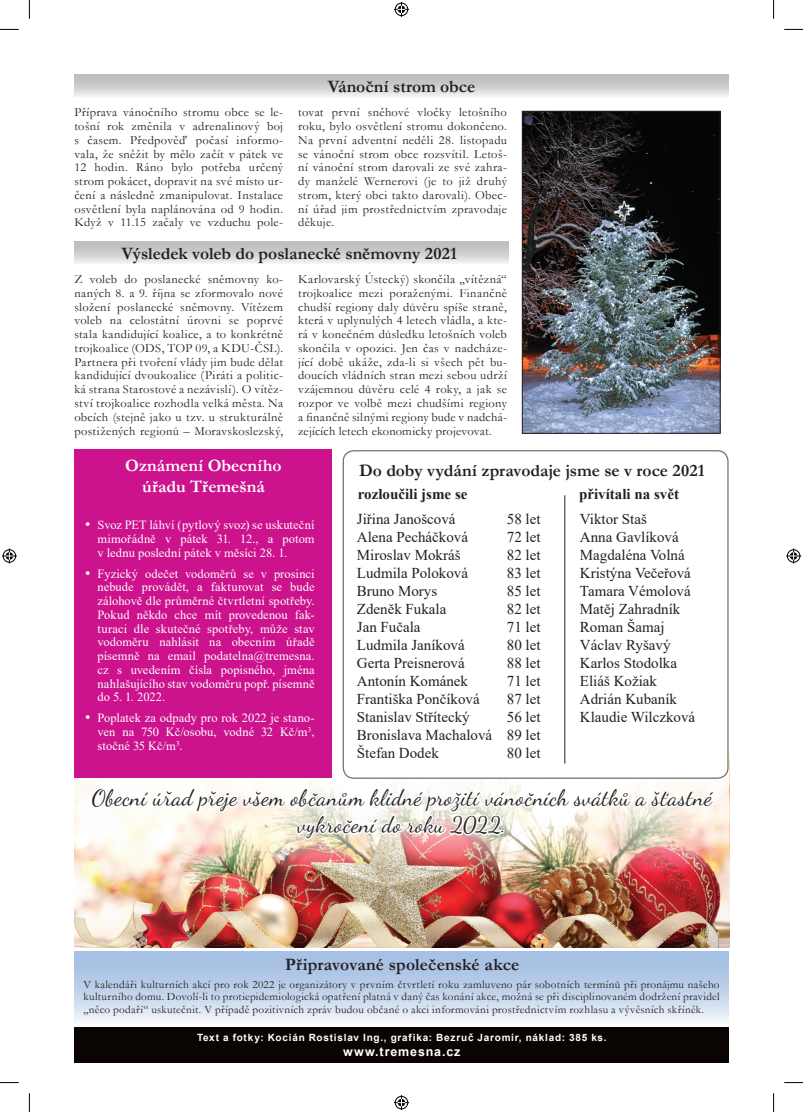
<style>
.page{position:relative;width:803px;height:1112px;background:#fff}
.page>*{position:absolute;margin:0;border:0;box-sizing:border-box;transform-origin:0 0}
.t1{font:22.5px/27px "Dancing Script";letter-spacing:.02em;color:#231f20;text-align:center}
.t2{font:700 17.5px "Garamond";color:#231f20}
.t3{font:700 17.5px/21px "Garamond";color:#fff;text-align:center}
.t4{font:15px/18px "Times New Roman";color:#231f20}
.t5{font:700 15px "Times New Roman";color:#231f20}
.t6{font:12.5px/13.8px "Garamond";letter-spacing:.025em;color:#231f20;text-align:justify}
.t7{font:12.5px/13.8px "Times New Roman";letter-spacing:.005em;color:#fff;text-align:justify}
.t8{font:700 12.5px "Arial";letter-spacing:.07em;color:#fff}
.t9{font:11.25px/12.5px "Garamond";letter-spacing:.025em;color:#231f20;text-align:justify}
.t10{font:700 10px "Arial";letter-spacing:.075em;color:#fff}
.s1{font-size:15px}
</style>
<div class="page">
<div style="left:75px;top:1026px;width:654px;height:36px;background:#0a0403"></div>
<img style="left:524px;top:113px;width:194px;height:318px">
<div style="left:522px;top:111px;width:198px;height:322px;border:1px solid #231f20"></div>
<img style="left:74px;top:752px;width:655px;height:195px">
<img style="left:74px;top:744px;width:654px;height:128px">
<div style="left:343px;top:450px;width:385px;height:328px;background:#fff;border-radius:11px"></div>
<div style="left:343px;top:450px;width:385px;height:328px;border:1px solid #6f7073;border-radius:11px"></div>
<div style="left:74px;top:951px;width:654px;height:73px;background:linear-gradient(to bottom,#98b6df,#ebf1f9)"></div>
<hr style="left:564px;top:495px;width:1px;height:268px;background:#231f20">
<div style="left:74px;top:449px;width:258px;height:328px;background:#cc128c"></div>
<div style="left:74px;top:74px;width:654px;height:24px;background:linear-gradient(to bottom,#b1b2b5,#eee)"></div>
<svg style="left:74px;top:241px;width:435px;height:22px;background:#cecfd0"></svg>
<svg style="left:89px;top:785px;width:627px;height:62px"></svg>
<svg style="left:0;top:29px;width:19px;height:1px"></svg>
<svg style="left:784px;top:29px;width:19px;height:1px"></svg>
<svg style="left:0;top:1082px;width:19px;height:1px"></svg>
<svg style="left:784px;top:1082px;width:19px;height:1px"></svg>
<svg style="left:29px;top:0;width:1px;height:19px"></svg>
<svg style="left:29px;top:1093px;width:1px;height:18px"></svg>
<svg style="left:773px;top:0;width:1px;height:19px"></svg>
<svg style="left:773px;top:1093px;width:1px;height:18px"></svg>
<svg style="left:394px;top:2px;width:15px;height:15px"></svg>
<svg style="left:394px;top:1095px;width:15px;height:14px"></svg>
<svg style="left:2px;top:548px;width:15px;height:15px"></svg>
<svg style="left:786px;top:548px;width:15px;height:15px"></svg>
<h2 class="t2" style="left:328px;top:75px;width:149px">Vánoční strom obce</h2>
<p class="t6" style="left:74px;top:105px;width:210px">Příprava vánočního stromu obce se le&shy;tošní rok změnila v adrenalinový boj s časem. Předpověď počasí informo&shy;vala, že sněžit by mělo začít v pátek ve 12 hodin. Ráno bylo potřeba určený strom pokácet, dopravit na své místo ur&shy;čení a následně zmanipulovat. Instalace osvětlení byla naplánována od 9 hodin.<br>Když v 11.15 začaly ve vzduchu pole-</p>
<p class="t6" style="left:298px;top:105px;width:210px">tovat první sněhové vločky letošního roku, bylo osvětlení stromu dokončeno.<br>Na první adventní neděli 28. listopadu se vánoční strom obce rozsvítil. Letoš&shy;ní vánoční strom darovali ze své zahra&shy;dy manželé Wernerovi (je to již druhý strom, který obci takto darovali). Obec&shy;ní úřad jim prostřednictvím zpravodaje děkuje.</p>
<h2 class="t2" style="left:122px;top:241px;width:337px">Výsledek voleb do poslanecké sněmovny 2021</h2>
<p class="t6" style="left:74px;top:272px;width:210px">Z voleb do poslanecké sněmovny ko&shy;naných 8. a 9. října se zformovalo nové složení poslanecké sněmovny. Vítězem voleb na celostátní úrovni se poprvé stala kandidující koalice, a to konkrétně trojkoalice (ODS, TOP 09, a KDU-ČSL).<br>Partnera při tvoření vlády jim bude dělat kandidující dvoukoalice (Piráti a politic&shy;ká strana Starostové a nezávislí). O vítěz&shy;ství trojkoalice rozhodla velká města. Na obcích (stejně jako u tzv. u strukturálně postižených regionů – Moravskoslezský,</p>
<p class="t6" style="left:298px;top:272px;width:210px">Karlovarský Ústecký) skončila „vítězná“ trojkoalice mezi poraženými. Finančně chudší regiony daly důvěru spíše straně, která v uplynulých 4 letech vládla, a kte&shy;rá v konečném důsledku letošních voleb skončila v opozici. Jen čas v nadcháze&shy;jící době ukáže, zda-li si všech pět bu&shy;doucích vládních stran mezi sebou udrží vzájemnou důvěru celé 4 roky, a jak se rozpor ve volbě mezi chudšími regiony a finančně silnými regiony bude v nadchá&shy;zejících letech ekonomicky projevovat.</p>
<h2 class="t3" style="left:125px;top:455px;width:158px">Oznámení Obecního úřadu Třemešná</h2>
<h2 class="t2" style="left:359px;top:458px;width:347px">Do doby vydání zpravodaje jsme se v roce 2021</h2>
<p class="t5" style="left:358px;top:483px;width:111px">rozloučili jsme se</p>
<p class="t5" style="left:579px;top:483px;width:102px">přivítali na svět</p>
<p class="t4" style="left:357px;top:509px;width:100px">Jiřina Janošcová</p>
<p class="t4" style="left:507px;top:509px;width:35px">58 let</p>
<p class="t4" style="left:357px;top:527px;width:113px">Alena Pecháčková</p>
<p class="t4" style="left:507px;top:527px;width:35px">72 let</p>
<p class="t4" style="left:357px;top:545px;width:105px">Miroslav Mokráš</p>
<p class="t4" style="left:507px;top:545px;width:35px">82 let</p>
<p class="t4" style="left:357px;top:563px;width:113px">Ludmila Poloková</p>
<p class="t4" style="left:507px;top:563px;width:35px">83 let</p>
<p class="t4" style="left:357px;top:581px;width:82px">Bruno Morys</p>
<p class="t4" style="left:507px;top:581px;width:35px">85 let</p>
<p class="t4" style="left:357px;top:599px;width:91px">Zdeněk Fukala</p>
<p class="t4" style="left:507px;top:599px;width:35px">82 let</p>
<p class="t4" style="left:357px;top:617px;width:65px">Jan Fučala</p>
<p class="t4" style="left:507px;top:617px;width:35px">71 let</p>
<p class="t4" style="left:357px;top:635px;width:109px">Ludmila Janíková</p>
<p class="t4" style="left:507px;top:635px;width:35px">80 let</p>
<p class="t4" style="left:357px;top:653px;width:109px">Gerta Preisnerová</p>
<p class="t4" style="left:507px;top:653px;width:35px">88 let</p>
<p class="t4" style="left:357px;top:671px;width:113px">Antonín Kománek</p>
<p class="t4" style="left:507px;top:671px;width:35px">71 let</p>
<p class="t4" style="left:357px;top:689px;width:124px">Františka Pončíková</p>
<p class="t4" style="left:507px;top:689px;width:35px">87 let</p>
<p class="t4" style="left:357px;top:707px;width:114px">Stanislav Střítecký</p>
<p class="t4" style="left:580px;top:509px;width:117px">Viktor Staš<br>Anna Gavlíková<br>Magdaléna Volná<br>Kristýna Večeřová<br>Tamara Vémolová<br>Matěj Zahradník<br>Roman Šamaj<br>Václav Ryšavý<br>Karlos Stodolka<br>Eliáš Kožiak<br>Adrián Kubaník<br>Klaudie Wilczková</p>
<p class="t7" style="left:98px;top:517px;width:219px;text-indent:-12px"><span class="s1">•</span> Svoz PET láhví (pytlový svoz) se uskuteční mimořádně v pátek 31. 12., a potom v lednu poslední pátek v měsíci 28. 1.</p>
<p class="t7" style="left:98px;top:566px;width:219px;text-indent:-12px"><span class="s1">•</span> Fyzický odečet vodoměrů se v prosinci nebude provádět, a fakturovat se bude zálohově dle průměrné čtvrtletní spotřeby.<br>Pokud někdo chce mít provedenou fak&shy;turaci dle skutečné spotřeby, může stav vodoměru nahlásit na obecním úřadě písemně na email podatelna@tremesna. cz s uvedením čísla popisného, jména nahlašujícího stav vodoměru popř. písemně do 5. 1. 2022.</p>
<p class="t7" style="left:98px;top:710px;width:219px;text-indent:-12px"><span class="s1">•</span> Poplatek za odpady pro rok 2022 je stano&shy;ven na 750 Kč/osobu, vodné 32 Kč/m<sup>3</sup>, stočné 35 Kč/m<sup>3</sup>.</p>
<h1 class="t1" style="left:92px;top:782px;width:622px">Obecní úřad přeje všem občanům klidné prožití vánočních svátků a šťastné vykročení do roku 2022.</h1>
<p class="t4" style="left:357px;top:707px;width:185px;text-align:justify;text-indent:150px">56 let Bronislava Machalová 89 let Štefan Dodek</p>
<p class="t4" style="left:507px;top:743px;width:35px">80 let</p>
<h2 class="t2" style="left:285px;top:952px;width:236px">Připravované společenské akce</h2>
<p class="t9" style="left:83px;top:977px;width:638px">V kalendáři kulturních akcí pro rok 2022 je organizátory v prvním čtvrtletí roku zamluveno pár sobotních termínů při pronájmu našeho kulturního domu. Dovolí-li to protiepidemiologická opatření platná v daný čas konání akce, možná se při disciplinovaném dodržení pravidel „něco podaří“ uskutečnit. V případě pozitivních zpráv budou občané o akci informováni prostřednictvím rozhlasu a vývěsních skříněk.</p>
<p class="t10" style="left:197px;top:1030px;width:411px">Text a fotky: Kocián Rostislav Ing., grafika: Bezruč Jaromír, náklad: 385 ks.</p>
<p class="t8" style="left:343px;top:1042px;width:119px">www.tremesna.cz</p>
</div>
